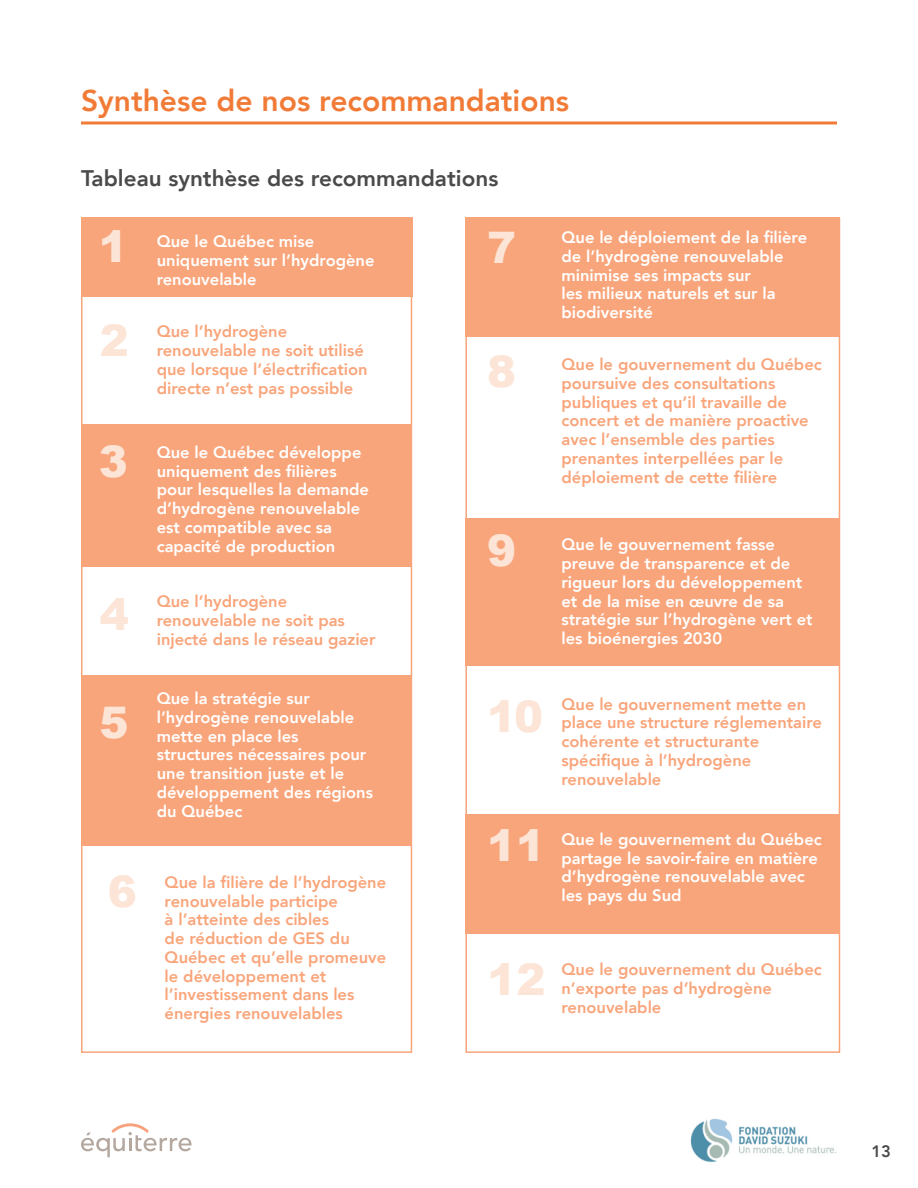
<style>
.page{position:relative;width:918px;height:1188px;background:#fff}
.page>*{position:absolute;margin:0;border:0;box-sizing:border-box;transform-origin:0 0}
.t1{font:900 43.5px/94.7px "Arial";color:#fce5d7}
.t2{font:800 30px "Avenir";color:#f17b36}
.t3{font:800 22.5px "Avenir";color:#4a4a4b}
.t4{font:800 16.5px/18.8px "Avenir";color:#f9a57b}
.t5{font:800 16.5px/18.8px "Avenir";color:#fff}
.t6{font:800 16.5px "Avenir";color:#4a4a4b}
</style>
<div class="page">
<svg style="left:81px;top:1123px;width:111px;height:34px"></svg>
<img style="left:690px;top:1118px;width:147px;height:45px">
<div style="left:82px;top:218px;width:331px;height:79px;background:#f9a57b"></div>
<div style="left:82px;top:425px;width:330px;height:142px;background:#f9a57b"></div>
<div style="left:83px;top:675px;width:329px;height:170px;background:#f9a57b"></div>
<div style="left:465px;top:218px;width:375px;height:119px;background:#f9a57b"></div>
<div style="left:465px;top:518px;width:375px;height:147px;background:#f9a57b"></div>
<div style="left:465px;top:814px;width:375px;height:120px;background:#f9a57b"></div>
<hr style="left:81px;top:121px;width:756px;height:3px;background:#f17b36">
<div style="left:81px;top:218px;width:331px;height:835px;border:2px solid #f9a57b"></div>
<div style="left:465px;top:218px;width:375px;height:835px;border:2px solid #f9a57b"></div>
<h2 class="t2" style="left:81px;top:84px;width:490px">Synthèse de nos recommandations</h2>
<h3 class="t3" style="left:81px;top:166px;width:419px">Tableau synthèse des recommandations</h3>
<h1 class="t1" style="left:99px;top:199px;width:32px">1<br>2</h1>
<p class="t5" style="left:157px;top:232px;width:219px">Que le Québec mise uniquement sur l’hydrogène renouvelable</p>
<p class="t5" style="left:561px;top:228px;width:247px">Que le déploiement de la filière de l’hydrogène renouvelable minimise ses impacts sur<br>les milieux naturels et sur la biodiversité</p>
<h1 class="t1" style="left:487px;top:201px;width:31px">7</h1>
<p class="t4" style="left:157px;top:323px;width:212px">Que l’hydrogène renouvelable ne soit utilisé que lorsque l’électrification directe n’est pas possible</p>
<h1 class="t1" style="left:487px;top:325px;width:31px">8</h1>
<p class="t4" style="left:561px;top:355px;width:262px">Que le gouvernement du Québec poursuive des consultations publiques et qu’il travaille de concert et de manière proactive avec l’ensemble des parties prenantes interpellées par le déploiement de cette filière</p>
<h1 class="t1" style="left:99px;top:414px;width:31px">3</h1>
<p class="t5" style="left:157px;top:443px;width:214px">Que le Québec développe uniquement des filières pour lesquelles la demande d’hydrogène renouvelable est compatible avec sa capacité de production</p>
<h1 class="t1" style="left:487px;top:503px;width:31px">9</h1>
<p class="t5" style="left:561px;top:536px;width:253px">Que le gouvernement fasse preuve de transparence et de rigueur lors du développement et de la mise en œuvre de sa stratégie sur l’hydrogène vert et les bioénergies 2030</p>
<p class="t4" style="left:157px;top:592px;width:220px">Que l’hydrogène renouvelable ne soit pas injecté dans le réseau gazier</p>
<h1 class="t1" style="left:100px;top:568px;width:31px">4</h1>
<h1 class="t1" style="left:99px;top:676px;width:31px">5</h1>
<p class="t5" style="left:157px;top:689px;width:218px">Que la stratégie sur l’hydrogène renouvelable mette en place les structures nécessaires pour une transition juste et le développement des régions du Québec</p>
<h1 class="t1" style="left:108px;top:845px;width:31px">6</h1>
<p class="t4" style="left:165px;top:873px;width:223px">Que la filière de l’hydrogène renouvelable participe<br>à l’atteinte des cibles<br>de réduction de GES du<br>Québec et qu’elle promeuve le développement et l’investissement dans les énergies renouvelables</p>
<h1 class="t1" style="left:487px;top:669px;width:57px">10</h1>
<h1 class="t1" style="left:487px;top:799px;width:60px">11</h1>
<p class="t4" style="left:561px;top:695px;width:262px">Que le gouvernement mette en place une structure réglementaire cohérente et structurante spécifique à l’hydrogène renouvelable</p>
<p class="t5" style="left:561px;top:830px;width:262px">Que le gouvernement du Québec partage le savoir-faire en matière d’hydrogène renouvelable avec les pays du Sud</p>
<h1 class="t1" style="left:488px;top:932px;width:60px">12</h1>
<p class="t4" style="left:561px;top:960px;width:262px">Que le gouvernement du Québec n’exporte pas d’hydrogène renouvelable</p>
<p class="t6" style="left:871px;top:1142px;width:21px">13</p>
</div>
